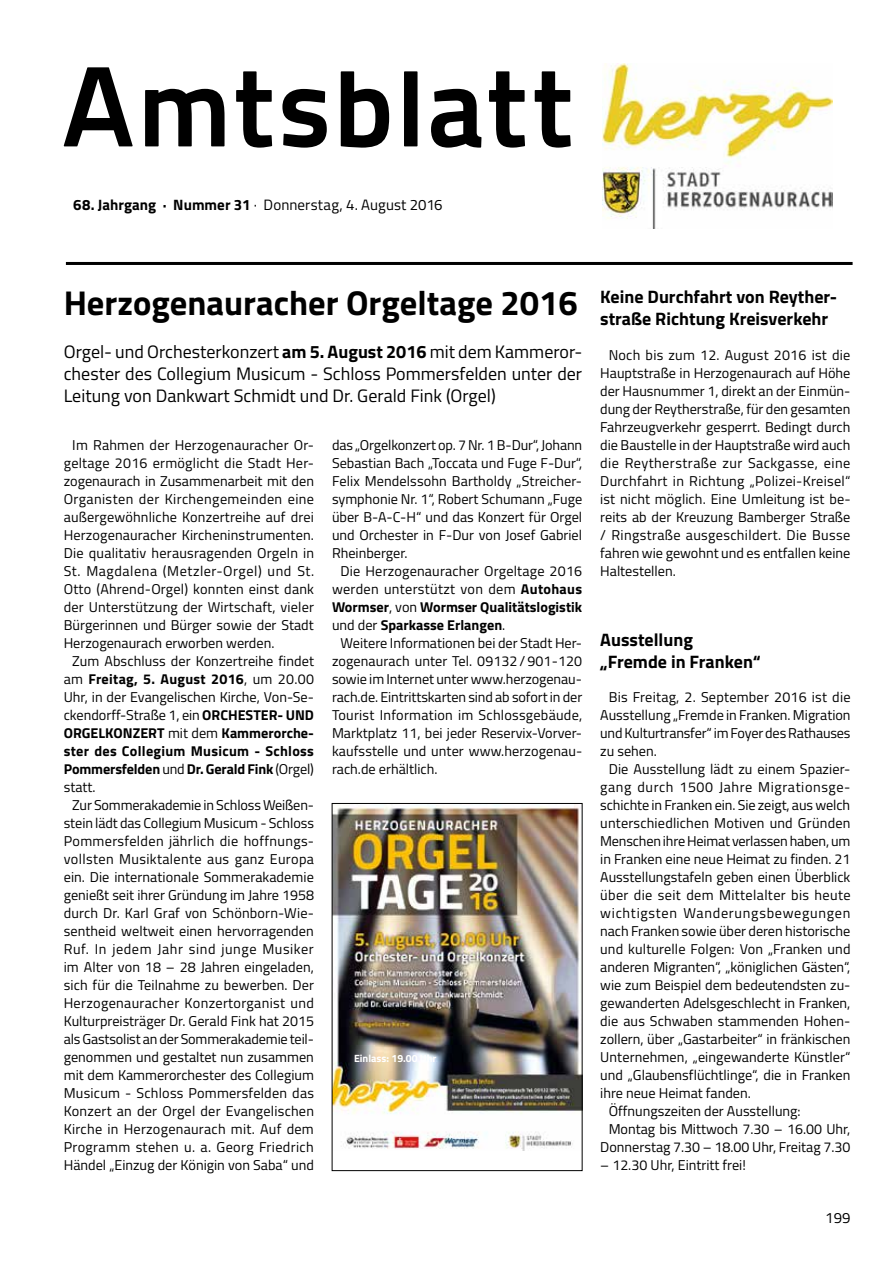
<style>
.page{position:relative;width:893px;height:1263px;background:#fff}
.page>*{position:absolute;margin:0;border:0;box-sizing:border-box;transform-origin:0 0}
.t1{font:700 34.5px "Titillium";color:#000}
.t2{font:18px/21.6px "Titillium";color:#000;text-align:justify}
.t3{font:700 18px/21.6px "Titillium";color:#000}
.t4{font:15px "Titillium";letter-spacing:.005em;color:#000}
.t5{font:14.25px/18px "Titillium";color:#000;text-align:justify}
.t6{font:14.25px "Titillium";letter-spacing:.025em;color:#000}
.t7{font:700 14.25px "Titillium";color:#000}
.t8{font:14.25px "Titillium";letter-spacing:.02em;color:#000}
.t9{font:14.25px "Titillium";letter-spacing:.04em;color:#000}
.t10{font:700 14.25px "Titillium";letter-spacing:.02em;color:#000}
.t11{font:14.25px "Titillium";letter-spacing:.03em;color:#000}
.t12{font:14.25px "Titillium";letter-spacing:.05em;color:#000}
.t13{font:700 10.5px "Titillium";color:#fff}
.s1{font-weight:700}
.s2{font-weight:400}
</style>
<div class="page">
<hr style="left:66px;top:262px;width:787px;height:3px;background:#000">
<svg style="left:64px;top:67px;width:507px;height:81px"></svg>
<img style="left:602px;top:64px;width:230px;height:165px">
<img style="left:334px;top:805px;width:246px;height:345px">
<div style="left:332px;top:803px;width:250px;height:368px;border:1px solid #000"></div>
<p class="t4" style="left:73px;top:194px;width:371px"><span class="s1">68. Jahrgang · Nummer 31</span> · Donnerstag, 4. August 2016</p>
<h1 class="t1" style="left:64px;top:277px;width:516px">Herzogenauracher Orgeltage 2016</h1>
<p class="t2" style="left:64px;top:340px;width:520px">Orgel- und Orchesterkonzert <span class="s1">am 5. August 2016</span> mit dem Kammeror&shy;chester des Collegium Musicum - Schloss Pommersfelden unter der Leitung von Dankwart Schmidt und Dr. Gerald Fink (Orgel)</p>
<p class="t5" style="left:332px;top:435px;width:252px">das „Orgelkonzert op. 7 Nr. 1 B-Dur“, Johann</p>
<p class="t5" style="left:332px;top:453px;width:252px">Sebastian Bach „Toccata und Fuge F-Dur“,</p>
<p class="t5" style="left:332px;top:471px;width:252px">Felix Mendelssohn Bartholdy „Streicher-</p>
<p class="t5" style="left:332px;top:489px;width:252px">symphonie Nr. 1“, Robert Schumann „Fuge</p>
<p class="t5" style="left:332px;top:507px;width:252px">über B-A-C-H“ und das Konzert für Orgel</p>
<p class="t5" style="left:332px;top:525px;width:252px">und Orchester in F-Dur von Josef Gabriel</p>
<p class="t5" style="left:332px;top:543px;width:77px">Rheinberger.</p>
<p class="t5" style="left:340px;top:561px;width:243px">Die Herzogenauracher Orgeltage 2016</p>
<p class="t8" style="left:332px;top:579px;width:252px">werden unterstützt von dem <span class="s1">Autohaus</span></p>
<p class="t7" style="left:332px;top:596px;width:252px">Wormser<span class="s2">, von</span> Wormser Qualitätslogistik</p>
<p class="t7" style="left:332px;top:614px;width:175px"><span class="s2">und der</span> Sparkasse Erlangen<span class="s2">.</span></p>
<p class="t5" style="left:340px;top:633px;width:243px">Weitere Informationen bei der Stadt Her-</p>
<p class="t5" style="left:332px;top:651px;width:252px">zogenaurach unter Tel. 09132 /901-120</p>
<p class="t5" style="left:332px;top:669px;width:252px">sowie im Internet unter www.herzogenau-</p>
<p class="t5" style="left:332px;top:687px;width:252px">rach.de. Eintrittskarten sind ab sofort in der</p>
<p class="t8" style="left:332px;top:705px;width:252px">Tourist Information im Schlossgebäude,</p>
<p class="t5" style="left:332px;top:723px;width:252px">Marktplatz 11, bei jeder Reservix-Vorver-</p>
<p class="t5" style="left:332px;top:741px;width:252px">kaufsstelle und unter www.herzogenau-</p>
<p class="t5" style="left:332px;top:759px;width:107px">rach.de erhältlich.</p>
<p class="t5" style="left:72px;top:435px;width:243px">Im Rahmen der Herzogenauracher Or-</p>
<p class="t5" style="left:64px;top:453px;width:252px">geltage 2016 ermöglicht die Stadt Her-</p>
<p class="t5" style="left:64px;top:471px;width:252px">zogenaurach in Zusammenarbeit mit den</p>
<p class="t11" style="left:64px;top:489px;width:252px">Organisten der Kirchengemeinden eine</p>
<p class="t5" style="left:64px;top:507px;width:252px">außergewöhnliche Konzertreihe auf drei</p>
<p class="t5" style="left:64px;top:525px;width:252px">Herzogenauracher Kircheninstrumenten.</p>
<p class="t5" style="left:64px;top:543px;width:252px">Die qualitativ herausragenden Orgeln in</p>
<p class="t9" style="left:64px;top:561px;width:252px">St. Magdalena (Metzler-Orgel) und St.</p>
<p class="t5" style="left:64px;top:579px;width:252px">Otto (Ahrend-Orgel) konnten einst dank</p>
<p class="t5" style="left:64px;top:597px;width:252px">der Unterstützung der Wirtschaft, vieler</p>
<p class="t5" style="left:64px;top:615px;width:252px">Bürgerinnen und Bürger sowie der Stadt</p>
<p class="t5" style="left:64px;top:633px;width:212px">Herzogenaurach erworben werden.</p>
<p class="t5" style="left:72px;top:651px;width:243px">Zum Abschluss der Konzertreihe findet</p>
<p class="t10" style="left:64px;top:668px;width:252px"><span class="s2">am</span> Freitag, 5. August 2016<span class="s2">, um 20.00</span></p>
<p class="t5" style="left:64px;top:687px;width:252px">Uhr, in der Evangelischen Kirche, Von-Se-</p>
<p class="t5" style="left:64px;top:705px;width:252px">ckendorff-Straße 1, ein <span class="s1">ORCHESTER- UND</span></p>
<p class="t7" style="left:64px;top:722px;width:252px">ORGELKONZERT <span class="s2">mit dem</span> Kammerorche-</p>
<p class="t10" style="left:64px;top:740px;width:252px">ster des Collegium Musicum - Schloss</p>
<p class="t7" style="left:64px;top:758px;width:252px">Pommersfelden <span class="s2">und</span> Dr. Gerald Fink <span class="s2">(Orgel)</span></p>
<p class="t5" style="left:64px;top:777px;width:33px">statt.</p>
<p class="t5" style="left:72px;top:795px;width:243px">Zur Sommerakademie in Schloss Weißen-</p>
<p class="t5" style="left:64px;top:813px;width:252px">stein lädt das Collegium Musicum - Schloss</p>
<p class="t6" style="left:64px;top:831px;width:252px">Pommersfelden jährlich die hoffnungs-</p>
<p class="t6" style="left:64px;top:849px;width:252px">vollsten Musiktalente aus ganz Europa</p>
<p class="t5" style="left:64px;top:867px;width:252px">ein. Die internationale Sommerakademie</p>
<p class="t5" style="left:64px;top:885px;width:252px">genießt seit ihrer Gründung im Jahre 1958</p>
<p class="t5" style="left:64px;top:903px;width:252px">durch Dr. Karl Graf von Schönborn-Wie-</p>
<p class="t5" style="left:64px;top:921px;width:252px">sentheid weltweit einen hervorragenden</p>
<p class="t9" style="left:64px;top:939px;width:252px">Ruf. In jedem Jahr sind junge Musiker</p>
<p class="t5" style="left:64px;top:957px;width:252px">im Alter von 18 – 28 Jahren eingeladen,</p>
<p class="t5" style="left:64px;top:975px;width:252px">sich für die Teilnahme zu bewerben. Der</p>
<p class="t6" style="left:64px;top:993px;width:252px">Herzogenauracher Konzertorganist und</p>
<p class="t5" style="left:64px;top:1011px;width:252px">Kulturpreisträger Dr. Gerald Fink hat 2015</p>
<p class="t5" style="left:64px;top:1029px;width:252px">als Gastsolist an der Sommerakademie teil-</p>
<p class="t5" style="left:64px;top:1047px;width:252px">genommen und gestaltet nun zusammen</p>
<p class="t5" style="left:64px;top:1065px;width:252px">mit dem Kammerorchester des Collegium</p>
<p class="t5" style="left:64px;top:1083px;width:252px">Musicum - Schloss Pommersfelden das</p>
<p class="t5" style="left:64px;top:1101px;width:252px">Konzert an der Orgel der Evangelischen</p>
<p class="t8" style="left:64px;top:1118px;width:252px">Kirche in Herzogenaurach mit. Auf dem</p>
<p class="t6" style="left:64px;top:1136px;width:252px">Programm stehen u. a. Georg Friedrich</p>
<p class="t5" style="left:64px;top:1155px;width:252px">Händel „Einzug der Königin von Saba“ und</p>
<p class="t13" style="left:354px;top:1050px;width:84px">Einlass: 19.00 Uhr</p>
<p class="t3" style="left:600px;top:285px;width:238px">Keine Durchfahrt von Reyther&shy;straße Richtung Kreisverkehr</p>
<p class="t5" style="left:600px;top:345px;width:252px;text-indent:9px">Noch bis zum 12. August 2016 ist die Hauptstraße in Herzogenaurach auf Höhe der Hausnummer 1, direkt an der Einmün&shy;dung der Reytherstraße, für den gesamten Fahrzeugverkehr gesperrt. Bedingt durch die Baustelle in der Hauptstraße wird auch die Reytherstraße zur Sackgasse, eine Durchfahrt in Richtung „Polizei-Kreisel“ ist nicht möglich. Eine Umleitung ist be&shy;reits ab der Kreuzung Bamberger Straße / Ringstraße ausgeschildert. Die Busse fahren wie gewohnt und es entfallen keine Haltestellen.</p>
<p class="t3" style="left:600px;top:628px;width:162px">Ausstellung „Fremde in Franken“</p>
<p class="t5" style="left:609px;top:687px;width:243px">Bis Freitag, 2. September 2016 ist die</p>
<p class="t5" style="left:600px;top:705px;width:252px">Ausstellung „Fremde in Franken. Migration</p>
<p class="t5" style="left:600px;top:723px;width:252px">und Kulturtransfer“ im Foyer des Rathauses</p>
<p class="t5" style="left:600px;top:741px;width:58px">zu sehen.</p>
<p class="t5" style="left:609px;top:759px;width:243px">Die Ausstellung lädt zu einem Spazier-</p>
<p class="t9" style="left:600px;top:777px;width:252px">gang durch 1500 Jahre Migrationsge-</p>
<p class="t5" style="left:600px;top:795px;width:251px">schichte in Franken ein. Sie zeigt, aus welch</p>
<p class="t5" style="left:600px;top:813px;width:252px">unterschiedlichen Motiven und Gründen</p>
<p class="t5" style="left:600px;top:831px;width:252px">Menschen ihre Heimat verlassen haben, um</p>
<p class="t5" style="left:600px;top:849px;width:252px">in Franken eine neue Heimat zu finden. 21</p>
<p class="t5" style="left:600px;top:867px;width:252px">Ausstellungstafeln geben einen Überblick</p>
<p class="t6" style="left:600px;top:885px;width:252px">über die seit dem Mittelalter bis heute</p>
<p class="t12" style="left:600px;top:903px;width:252px">wichtigsten Wanderungsbewegungen</p>
<p class="t5" style="left:600px;top:921px;width:252px">nach Franken sowie über deren historische</p>
<p class="t5" style="left:600px;top:939px;width:252px">und kulturelle Folgen: Von „Franken und</p>
<p class="t5" style="left:600px;top:957px;width:252px">anderen Migranten“, „königlichen Gästen“,</p>
<p class="t5" style="left:600px;top:975px;width:252px">wie zum Beispiel dem bedeutendsten zu-</p>
<p class="t5" style="left:600px;top:993px;width:252px">gewanderten Adelsgeschlecht in Franken,</p>
<p class="t5" style="left:600px;top:1011px;width:252px">die aus Schwaben stammenden Hohen-</p>
<p class="t5" style="left:600px;top:1029px;width:252px">zollern, über „Gastarbeiter“ in fränkischen</p>
<p class="t5" style="left:600px;top:1047px;width:252px">Unternehmen, „eingewanderte Künstler“</p>
<p class="t5" style="left:600px;top:1065px;width:252px">und „Glaubensflüchtlinge“, die in Franken</p>
<p class="t5" style="left:600px;top:1083px;width:152px">ihre neue Heimat fanden.</p>
<p class="t5" style="left:609px;top:1101px;width:193px">Öffnungszeiten der Ausstellung:</p>
<p class="t5" style="left:609px;top:1119px;width:243px">Montag bis Mittwoch 7.30 – 16.00 Uhr,</p>
<p class="t5" style="left:600px;top:1137px;width:252px">Donnerstag 7.30 – 18.00 Uhr, Freitag 7.30</p>
<p class="t5" style="left:600px;top:1155px;width:147px">– 12.30 Uhr, Eintritt frei!</p>
<p class="t4" style="left:825px;top:1206px;width:27px">199</p>
</div>
